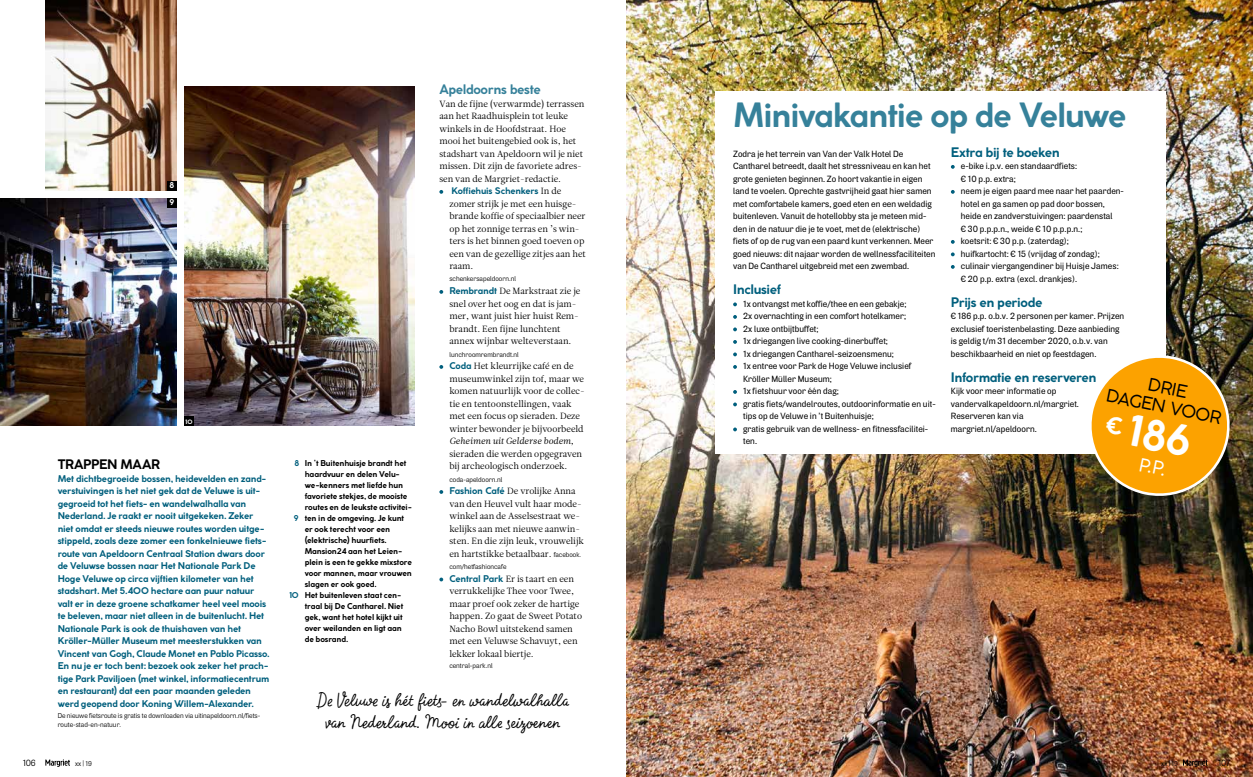
<style>
.page{position:relative;width:1253px;height:777px;background:#fff}
.page>*{position:absolute;margin:0;border:0;box-sizing:border-box;transform-origin:0 0}
.t1{font:700 33px "Coco Gothic";letter-spacing:-.045em;color:#36819a}
.t2{font:21.6px/21.6px "Sensa Pen";color:#000;text-align:center}
.t3{font:18.2px "Coco Gothic";color:#fff}
.t4{font:17.2px/19.1px "Coco Gothic";color:#000;text-align:center}
.t5{font:700 13px "Coco Gothic";letter-spacing:-.035em;color:#005f7d}
.t6{font:700 13px "Coco Gothic";letter-spacing:-.025em;color:#36819a}
.t7{font:700 13px "Coco Gothic";letter-spacing:-.015em;color:#000}
.t8{font:700 9.2px/12.5px "Coco Gothic";letter-spacing:-.02em;color:#005f7d}
.t9{font:500 9px/12.5px "Air";letter-spacing:.01em;color:#000}
.t10{font:9px/12.5px "Leitura News Roman 1";color:#000}
.t11{font:9px "Leitura News Italic 1";letter-spacing:-.015em;color:#000}
.t12{font:700 9px "Coco Gothic";letter-spacing:-.02em;color:#005f7d}
.t13{font:9px "Air";letter-spacing:-.03em;color:#000}
.t14{font:700 8px/11px "Coco Gothic";letter-spacing:-.015em;color:#000}
.t15{font:700 8px "Coco Gothic";color:#005f7d}
.t16{font:700 8px/17px "Coco Gothic";color:#fff}
.t17{font:7px/9px "Air";letter-spacing:.005em;color:#000}
.t18{font:700 6px "Coco Gothic";color:#fff}
.s1{font-family:"Leitura News Roman 1";font-weight:400;color:#000}
.s2{font-family:"Coco Gothic";font-weight:700;font-size:9.2px;color:#005f7d}
.s3{font-family:"Air";font-size:7px}
.s4{font-size:6.5px}
</style>
<div class="page">
<img style="left:185px;top:86px;width:230px;height:340px">
<img style="left:0;top:198px;width:177px;height:227px">
<img style="left:45px;top:0;width:132px;height:190px">
<img style="left:626px;top:0;width:627px;height:777px">
<div style="left:167px;top:181px;width:9px;height:9px;background:#000"></div>
<div style="left:167px;top:198px;width:9px;height:9px;background:#000"></div>
<div style="left:184px;top:416px;width:9px;height:9px;background:#000"></div>
<div style="left:715px;top:91px;width:451px;height:362px;background:#fff"></div>
<svg style="left:733px;top:302px;width:4px;height:4px"></svg>
<svg style="left:733px;top:315px;width:4px;height:4px"></svg>
<svg style="left:733px;top:327px;width:4px;height:4px"></svg>
<svg style="left:733px;top:340px;width:4px;height:4px"></svg>
<svg style="left:733px;top:352px;width:4px;height:4px"></svg>
<svg style="left:733px;top:365px;width:4px;height:4px"></svg>
<svg style="left:733px;top:390px;width:4px;height:4px"></svg>
<svg style="left:733px;top:402px;width:4px;height:4px"></svg>
<svg style="left:733px;top:427px;width:4px;height:4px"></svg>
<svg style="left:951px;top:165px;width:4px;height:4px"></svg>
<svg style="left:951px;top:190px;width:4px;height:4px"></svg>
<svg style="left:951px;top:240px;width:4px;height:4px"></svg>
<svg style="left:951px;top:252px;width:4px;height:4px"></svg>
<svg style="left:951px;top:265px;width:4px;height:4px"></svg>
<svg style="left:439px;top:190px;width:4px;height:4px"></svg>
<svg style="left:439px;top:290px;width:4px;height:4px"></svg>
<svg style="left:439px;top:365px;width:4px;height:4px"></svg>
<svg style="left:439px;top:490px;width:4px;height:4px"></svg>
<svg style="left:439px;top:577px;width:4px;height:4px"></svg>
<svg style="left:45px;top:759px;width:25px;height:8px"></svg>
<svg style="left:1183px;top:759px;width:25px;height:8px"></svg>
<svg style="left:1081px;top:347px;width:157px;height:154px;background:#ce9630"></svg>
<p class="t16" style="left:169px;top:177px;width:6px">8<br>9</p>
<p class="t18" style="left:185px;top:417px;width:9px">10</p>
<h3 class="t7" style="left:58px;top:455px;width:104px">TRAPPEN MAAR</h3>
<p class="t8" style="left:58px;top:472px;width:213px">Met dichtbegroeide bossen, heidevelden en zand&shy;verstuivingen is het niet gek dat de Veluwe is uit&shy;gegroeid tot het fiets- en wandelwalhalla van Nederland. Je raakt er nooit uitgekeken. Zeker niet omdat er steeds nieuwe routes worden uitge&shy;stippeld, zoals deze zomer een fonkelnieuwe fiets&shy;route van Apeldoorn Centraal Station dwars door de Veluwse bossen naar Het Nationale Park De Hoge Veluwe op circa vijftien kilometer van het stadshart. Met 5.400 hectare aan puur natuur valt er in deze groene schatkamer heel veel moois te beleven, maar niet alleen in de buitenlucht. Het Nationale Park is ook de thuishaven van het Kröller-Müller Museum met meesterstukken van Vincent van Gogh, Claude Monet en Pablo Picasso.<br>En nu je er toch bent: bezoek ook zeker het prach&shy;tige Park Paviljoen (met winkel, informatiecentrum en restaurant) dat een paar maanden geleden werd geopend door Koning Willem-Alexander.</p>
<p class="t17" style="left:58px;top:711px;width:204px">De nieuwe fietsroute is gratis te downloaden via uitinapeldoorn.nl/fiets&shy;route-stad-en-natuur.</p>
<p class="t14" style="left:305px;top:457px;width:109px">In ’t Buitenhuisje brandt het haardvuur en delen Velu&shy;we-kenners met liefde hun favoriete stekjes, de mooiste routes en de leukste activitei&shy;ten in de omgeving. Je kunt er ook terecht voor een (elektrische) huurfiets.<br>Mansion24 aan het Leien&shy;plein is een te gekke mixstore voor mannen, maar vrouwen slagen er ook goed.<br>Het buitenleven staat cen&shy;traal bij De Cantharel. Niet gek, want het hotel kijkt uit over weilanden en ligt aan de bosrand.</p>
<p class="t15" style="left:294px;top:456px;width:6px">8</p>
<p class="t15" style="left:294px;top:511px;width:6px">9</p>
<p class="t15" style="left:289px;top:588px;width:11px">10</p>
<h3 class="t6" style="left:439px;top:80px;width:103px">Apeldoorns beste</h3>
<p class="t10" style="left:439px;top:97px;width:147px">Van de fijne (verwarmde) terrassen aan het Raadhuisplein tot leuke winkels in de Hoofdstraat. Hoe mooi het buitengebied ook is, het stadshart van Apeldoorn wil je niet missen. Dit zijn de favoriete adres&shy;sen van de Margriet-redactie.</p>
<p class="t12" style="left:451px;top:184px;width:112px">Koffiehuis Schenkers <span class="s1">In de</span></p>
<p class="t10" style="left:449px;top:197px;width:138px">zomer strijk je met een huisge&shy;brande koffie of speciaalbier neer op het zonnige terras en ’s win&shy;ters is het binnen goed toeven op een van de gezellige zitjes aan het raam.</p>
<p class="t17" style="left:449px;top:274px;width:68px">schenkersapeldoorn.nl</p>
<p class="t10" style="left:449px;top:285px;width:132px"><span class="s2">Rembrandt</span> De Markstraat zie je snel over het oog en dat is jam&shy;mer, want juist hier huist Rem&shy;brandt. Een fijne lunchtent annex wijnbar welteverstaan.</p>
<p class="t17" style="left:449px;top:350px;width:71px">lunchroomrembrandt.nl</p>
<p class="t10" style="left:449px;top:360px;width:137px"><span class="s2">Coda</span> Het kleurrijke café en de museumwinkel zijn tof, maar we komen natuurlijk voor de collec&shy;tie en tentoonstellingen, vaak met een focus op sieraden. Deze winter bewonder je bijvoorbeeld</p>
<p class="t11" style="left:449px;top:435px;width:126px">Geheimen uit Gelderse bodem,</p>
<p class="t10" style="left:449px;top:447px;width:134px">sieraden die werden opgegraven bij archeologisch onderzoek.</p>
<p class="t17" style="left:449px;top:475px;width:54px">coda-apeldoorn.nl</p>
<p class="t10" style="left:449px;top:485px;width:136px"><span class="s2">Fashion Café</span> De vrolijke Anna van den Heuvel vult haar mode&shy;winkel aan de Asselsestraat we&shy;kelijks aan met nieuwe aanwin&shy;sten. En die zijn leuk, vrouwelijk en hartstikke betaalbaar. <span class="s3">facebook.</span></p>
<p class="t17" style="left:449px;top:562px;width:59px">com/hetfashioncafe</p>
<p class="t10" style="left:449px;top:572px;width:134px"><span class="s2">Central Park</span> Er is taart en een verrukkelijke Thee voor Twee, maar proef ook zeker de hartige happen. Zo gaat de Sweet Potato<br>Nacho Bowl uitstekend samen met een Veluwse Schavuyt, een lekker lokaal biertje.</p>
<p class="t17" style="left:449px;top:661px;width:45px">central-park.nl</p>
<h2 class="t2" style="left:317px;top:692px;width:255px">De Veluwe is hét fiets- en wandelwalhalla van Nederland. Mooi in alle seizoenen</h2>
<h1 class="t1" style="left:733px;top:90px;width:395px">Minivakantie op de Veluwe</h1>
<p class="t9" style="left:733px;top:148px;width:204px">Zodra je het terrein van Van der Valk Hotel De Cantharel betreedt, daalt het stressniveau en kan het grote genieten beginnen. Zo hoort vakantie in eigen land te voelen. Oprechte gastvrijheid gaat hier samen met comfortabele kamers, goed eten en een weldadig buitenleven. Vanuit de hotellobby sta je meteen mid&shy;den in de natuur die je te voet, met de (elektrische) fiets of op de rug van een paard kunt verkennen. Meer goed nieuws: dit najaar worden de wellnessfaciliteiten van De Cantharel uitgebreid met een zwembad.</p>
<h3 class="t5" style="left:733px;top:280px;width:49px">Inclusief</h3>
<p class="t9" style="left:743px;top:298px;width:194px">1x ontvangst met koffie/thee en een gebakje;<br>2x overnachting in een comfort hotelkamer;<br>2x luxe ontbijtbuffet;<br>1x driegangen live cooking-dinerbuffet;<br>1x driegangen Cantharel-seizoensmenu;<br>1x entree voor Park de Hoge Veluwe inclusief Kröller Müller Museum;<br>1x fietshuur voor één dag;<br>gratis fiets/wandelroutes, outdoorinformatie en uit&shy;tips op de Veluwe in ’t Buitenhuisje;<br>gratis gebruik van de wellness- en fitnessfacilitei&shy;ten.</p>
<h3 class="t5" style="left:951px;top:142px;width:111px">Extra bij te boeken</h3>
<p class="t9" style="left:961px;top:160px;width:165px">e-bike i.p.v. een standaardfiets:<br>€ 10 p.p. extra;<br>neem je eigen paard mee naar het paarden&shy;hotel en ga samen op pad door bossen, heide en zandverstuivingen: paardenstal<br>€ 30 p.p.p.n., weide € 10 p.p.p.n.;<br>koetsrit: € 30 p.p. (zaterdag);<br>huifkartocht: € 15 (vrijdag of zondag); culinair viergangendiner bij Huisje James: € 20 p.p. extra (excl. drankjes).</p>
<h3 class="t5" style="left:951px;top:292px;width:93px">Prijs en periode</h3>
<p class="t9" style="left:951px;top:310px;width:175px">€ 186 p.p. o.b.v. 2 personen per kamer. Prijzen exclusief toeristenbelasting. Deze aanbieding is geldig t/m 31 december 2020, o.b.v. van beschikbaarheid en niet op feestdagen.</p>
<h3 class="t5" style="left:951px;top:367px;width:147px">Informatie en reserveren</h3>
<p class="t9" style="left:951px;top:385px;width:130px">Kijk voor meer informatie op vandervalkapeldoorn.nl/margriet.<br>Reserveren kan via margriet.nl/apeldoorn.</p>
<h3 class="t4" style="left:1113px;top:366px;width:118px;rotate:12deg">DRIE<br>DAGEN VOOR</h3>
<h3 class="t3" style="left:1142px;top:450px;width:29px;rotate:12deg">P.P.</h3>
<p class="t13" style="left:23px;top:757px;width:14px">106</p>
<p class="t17" style="left:75px;top:759px;width:18px">xx <span class="s4">|</span>19</p>
<p class="t17" style="left:1161px;top:759px;width:18px">xx <span class="s4">|</span>19</p>
<p class="t13" style="left:1218px;top:757px;width:14px">107</p>
</div>
